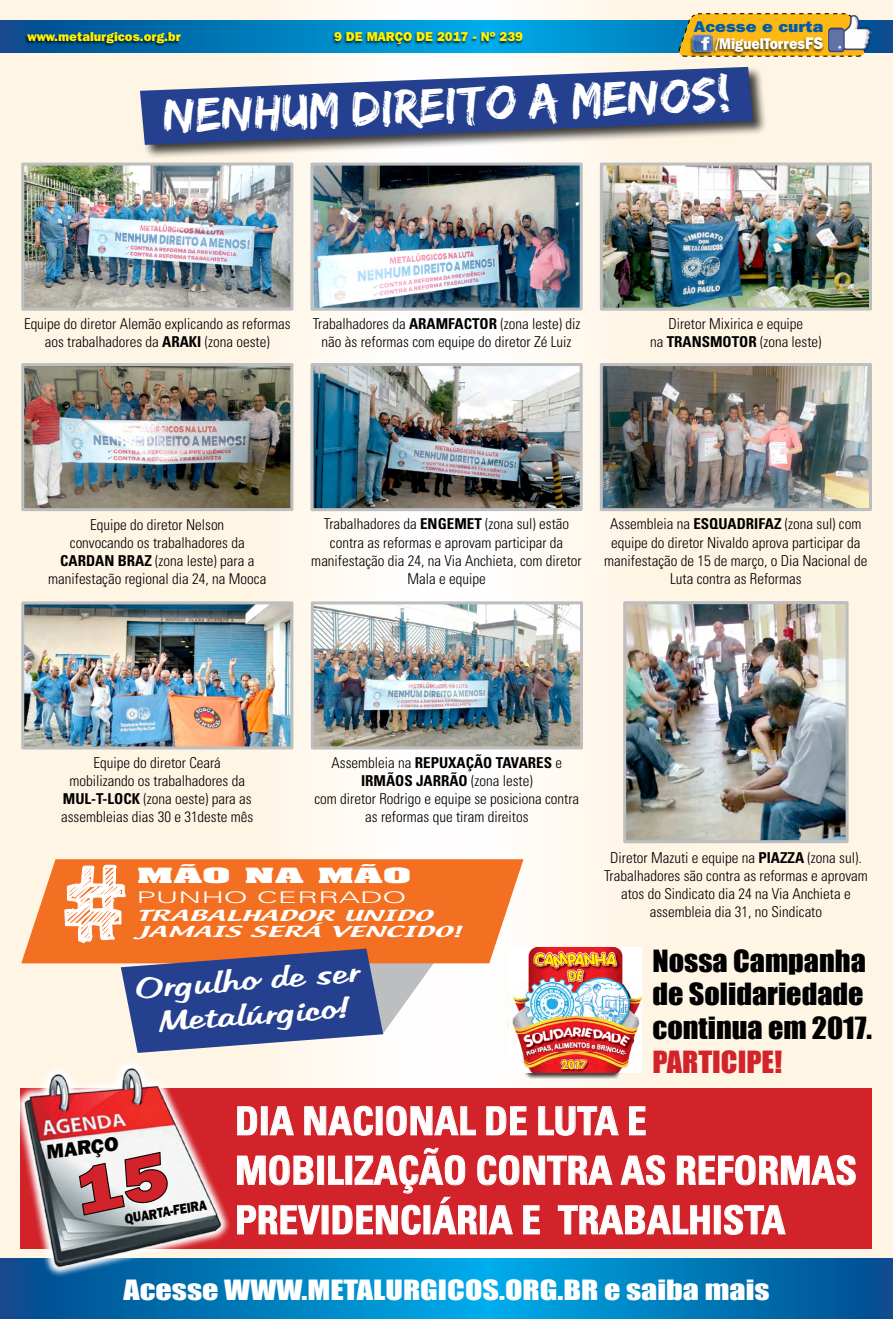
<style>
.page{position:relative;width:893px;height:1319px;background:#fff}
.page>*{position:absolute;margin:0;border:0;box-sizing:border-box;transform-origin:0 0}
.t1{font:42.9px "Edo";color:#fff}
.t2{font:700 condensed 39px/49.5px "Univers";color:#fff}
.t3{font:italic 29.1px/34.8px "Tabitha";color:#fff;text-align:center;scale:1.41 1}
.t4{font:28.05px/33.8px "Impact";color:#000;scale:1.07 1}
.t5{font:28.05px "Impact";color:#d2232a;scale:1.07 1}
.t6{font:25.65px "Impact";color:#fff;scale:1.25 1}
.t7{font:800 20.1px "Franklin Gothic";color:#000}
.t8{font:700 17.85px "Aachen";color:#fff;scale:2.22 1}
.t9{font:300 16.05px "Univers";color:#fff;scale:1.97 1}
.t10{font:800 15.45px/17.4px "Franklin Gothic IT Cby BT";color:#fff;text-align:right;scale:.88 1}
.t11{font:300 condensed 15px/18px "Univers";color:#000;text-align:center}
.t12{font:800 14.1px "Franklin Gothic";color:#000;scale:.86 1}
.t13{font:13.2px/15.9px "Textile";color:#fff;scale:2.08 1}
.t14{font:800 12.75px "Franklin Gothic IT Cby BT";color:#fff200}
.s1{color:#005baa}
.s2{font-size:16.65px}
.s3{font-weight:700}
</style>
<div class="page">
<div style="left:0;top:0;width:463px;height:1318px;background:linear-gradient(to right,#fdf1dc,#fbf9f7)"></div>
<div style="left:429px;top:0;width:464px;height:1318px;background:linear-gradient(to right,#fbfaf9,#fff1db)"></div>
<div style="left:139px;top:66px;width:628px;height:93px;background:#000;opacity:.75"></div>
<svg style="left:140px;top:67px;width:613px;height:78px;background:#596a9e"></svg>
<img style="left:25px;top:166px;width:264px;height:140px">
<div style="left:21px;top:162px;width:272px;height:148px;border:3px solid #bcbec0"></div>
<img style="left:25px;top:367px;width:264px;height:140px">
<div style="left:21px;top:363px;width:272px;height:148px;border:3px solid #bcbec0"></div>
<img style="left:25px;top:605px;width:264px;height:140px">
<div style="left:21px;top:601px;width:272px;height:148px;border:3px solid #bcbec0"></div>
<img style="left:315px;top:166px;width:264px;height:140px">
<div style="left:311px;top:162px;width:272px;height:148px;border:3px solid #bcbec0"></div>
<img style="left:315px;top:367px;width:264px;height:140px">
<div style="left:311px;top:363px;width:272px;height:148px;border:3px solid #bcbec0"></div>
<img style="left:627px;top:605px;width:218px;height:234px">
<div style="left:623px;top:601px;width:226px;height:242px;border:3px solid #bcbec0"></div>
<img style="left:604px;top:166px;width:264px;height:140px">
<div style="left:600px;top:162px;width:272px;height:148px;border:3px solid #bcbec0"></div>
<img style="left:604px;top:367px;width:264px;height:140px">
<div style="left:600px;top:363px;width:272px;height:148px;border:3px solid #bcbec0"></div>
<img style="left:315px;top:605px;width:264px;height:140px">
<div style="left:311px;top:601px;width:272px;height:148px;border:3px solid #bcbec0"></div>
<svg style="left:0;top:21px;width:893px;height:31px;background:#017fbe"></svg>
<div style="left:24px;top:31px;width:157px;height:15px;background:#000;opacity:.75"></div>
<div style="left:331px;top:31px;width:192px;height:16px;background:#000;opacity:.75"></div>
<svg style="left:677px;top:13px;width:189px;height:44px;background:#e4b22a"></svg>
<div style="left:711px;top:37px;width:112px;height:18px;background:#000;opacity:.75"></div>
<div style="left:689px;top:34px;width:24px;height:22px;background:#000;opacity:.75"></div>
<img style="left:693px;top:35px;width:20px;height:17px">
<img style="left:827px;top:15px;width:45px;height:38px">
<div style="left:507px;top:946px;width:135px;height:132px;background:#000;opacity:.75"></div>
<img style="left:510px;top:947px;width:131px;height:125px">
<svg style="left:21px;top:859px;width:502px;height:104px;background:#f58f51"></svg>
<svg style="left:65px;top:864px;width:371px;height:188px;background:#b47d6e"></svg>
<svg style="left:0;top:1257px;width:893px;height:61px;background:#047ebc"></svg>
<div style="left:20px;top:1088px;width:851px;height:160px;background:#d2232a"></div>
<svg style="left:237px;top:1106px;width:21px;height:29px"></svg>
<div style="left:261px;top:1106px;width:7px;height:28px;border:1px solid #fff"></div>
<svg style="left:269px;top:1106px;width:25px;height:29px"></svg>
<svg style="left:304px;top:1105px;width:69px;height:30px"></svg>
<div style="left:376px;top:1106px;width:7px;height:28px;border:1px solid #fff"></div>
<svg style="left:386px;top:1105px;width:90px;height:30px"></svg>
<svg style="left:486px;top:1106px;width:41px;height:29px"></svg>
<svg style="left:538px;top:1106px;width:81px;height:29px"></svg>
<svg style="left:629px;top:1106px;width:17px;height:29px"></svg>
<svg style="left:237px;top:1155px;width:77px;height:30px"></svg>
<div style="left:317px;top:1155px;width:7px;height:29px;border:1px solid #fff"></div>
<svg style="left:237px;top:1205px;width:83px;height:29px"></svg>
<svg style="left:328px;top:1147px;width:528px;height:87px"></svg>
<svg style="left:14px;top:1057px;width:217px;height:219px;background:#7398b4"></svg>
<img style="left:14px;top:1061px;width:216px;height:209px">
<svg style="left:75px;top:1149px;width:96px;height:67px;background:#c4c6c6"></svg>
<p class="t14" style="left:28px;top:28px;width:155px">www.metalurgicos.org.br</p>
<p class="t14" style="left:334px;top:28px;width:190px">9 DE MARÇO DE 2017 - Nº 239</p>
<p class="t10" style="left:694px;top:17px;width:148px"><span class="s1">Acesse e curta </span>/MiguelTorres<span class="s2">FS</span></p>
<h1 class="t1" style="left:163px;top:94px;width:569px;rotate:-2deg">NENHUM DIREITO A MENOS!</h1>
<p class="t11" style="left:24px;top:314px;width:268px">Equipe do diretor Alemão explicando as reformas aos trabalhadores da <span class="s3">ARAKI</span> (zona oeste)</p>
<p class="t11" style="left:313px;top:314px;width:269px">Trabalhadores da <span class="s3">ARAMFACTOR</span> (zona leste) diz não às reformas com equipe do diretor Zé Luiz</p>
<p class="t11" style="left:650px;top:314px;width:173px">Diretor Mixirica e equipe<br>na <span class="s3">TRANSMOTOR</span> (zona leste)</p>
<p class="t11" style="left:48px;top:515px;width:220px">Equipe do diretor Nelson<br>convocando os trabalhadores da<br><span class="s3">CARDAN BRAZ</span> (zona leste) para a manifestação regional dia 24, na Mooca</p>
<p class="t11" style="left:311px;top:515px;width:272px">Trabalhadores da <span class="s3">ENGEMET</span> (zona sul) estão contra as reformas e aprovam participar da manifestação dia 24, na Via Anchieta, com diretor Mala e equipe</p>
<p class="t11" style="left:604px;top:515px;width:265px">Assembleia na <span class="s3">ESQUADRIFAZ</span> (zona sul) com equipe do diretor Nivaldo aprova participar da manifestação de 15 de março, o Dia Nacional de Luta contra as Reformas</p>
<p class="t11" style="left:61px;top:753px;width:194px">Equipe do diretor Ceará mobilizando os trabalhadores da<br><span class="s3">MUL-T-LOCK</span> (zona oeste) para as assembleias dias 30 e 31deste mês</p>
<p class="t11" style="left:314px;top:753px;width:266px">Assembleia na <span class="s3">REPUXAÇÃO TAVARES</span> e <span class="s3">IRMÃOS JARRÃO</span> (zona leste)<br>com diretor Rodrigo e equipe se posiciona contra as reformas que tiram direitos</p>
<p class="t8" style="left:137px;top:862px;width:125px">MÃO NA MÃO</p>
<p class="t9" style="left:137px;top:887px;width:139px">PUNHO CERRADO</p>
<p class="t13" style="left:137px;top:907px;width:157px">TRABALHADOR UNIDO<br>JAMAIS SERÁ VENCIDO!</p>
<h3 class="t3" style="left:132px;top:970px;width:161px;rotate:-4deg">Orgulho de ser<br>Metalúrgico!</h3>
<p class="t11" style="left:604px;top:848px;width:265px">Diretor Mazuti e equipe na <span class="s3">PIAZZA</span> (zona sul).<br>Trabalhadores são contra as reformas e aprovam atos do Sindicato dia 24 na Via Anchieta e assembleia dia 31, no Sindicato</p>
<h3 class="t4" style="left:652px;top:942px;width:207px">Nossa Campanha de Solidariedade continua em 2017.</h3>
<h3 class="t5" style="left:652px;top:1039px;width:123px">PARTICIPE!</h3>
<h3 class="t7" style="left:45px;top:1140px;width:74px;rotate:-7deg">MARÇO</h3>
<p class="t12" style="left:123px;top:1210px;width:98px;rotate:-10deg">QUARTA-FEIRA</p>
<h2 class="t2" style="left:235px;top:1095px;width:623px">DIA NACIONAL DE LUTA E<br>MOBILIZAÇÃO CONTRA AS REFORMAS</h2>
<h2 class="t2" style="left:235px;top:1194px;width:552px">PREVIDENCIÁRIA E TRABALHISTA</h2>
<h3 class="t6" style="left:123px;top:1269px;width:518px">Acesse WWW.METALURGICOS.ORG.BR e saiba mais</h3>
</div>
